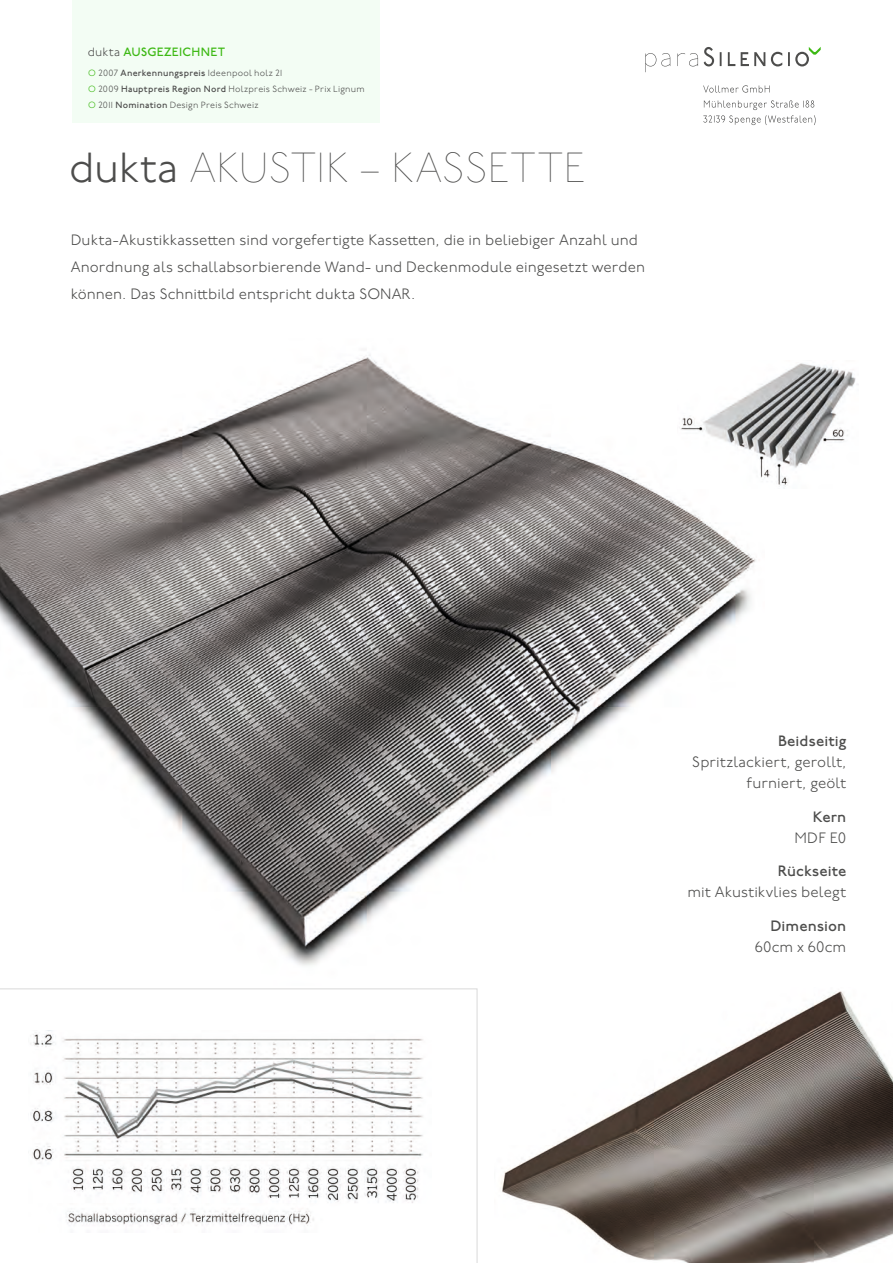
<style>
.page{position:relative;width:893px;height:1263px;background:#fff}
.page>*{position:absolute;margin:0;border:0;box-sizing:border-box;transform-origin:0 0}
.t1{font:100 42px "P22 Underground";color:#4d4d4c}
.Fließtext{font:300 15px/21px "P22 Underground";letter-spacing:.005em;color:#4d4d4c;text-align:right}
.Fließtext-2{font:500 15px/21px "P22 Underground";letter-spacing:.01em;color:#4d4d4c;text-align:right}
.t2{font:500 12px "P22 Underground";letter-spacing:.02em;color:#3eb915}
.t3{font:300 9px/16.2px "P22 Underground";letter-spacing:.025em;color:#4d4d4c}
.s1{font-weight:300;color:#4d4d4c}
.s2{color:#3eb915}
.s3{font-weight:500}
.s4{font-weight:300}
</style>
<div class="page">
<svg style="left:645px;top:53px;width:25px;height:19px"></svg>
<svg style="left:677px;top:53px;width:21px;height:13px"></svg>
<svg style="left:704px;top:47px;width:10px;height:19px"></svg>
<svg style="left:720px;top:52px;width:2px;height:14px"></svg>
<svg style="left:728px;top:52px;width:7px;height:14px"></svg>
<svg style="left:741px;top:52px;width:24px;height:14px"></svg>
<svg style="left:771px;top:52px;width:11px;height:14px"></svg>
<svg style="left:788px;top:47px;width:33px;height:19px"></svg>
<svg style="left:703px;top:85px;width:66px;height:8px"></svg>
<svg style="left:703px;top:100px;width:113px;height:25px"></svg>
<div style="left:72px;top:0;width:308px;height:122px;background:#f3fdf4"></div>
<img style="left:0;top:355px;width:756px;height:611px">
<img style="left:501px;top:991px;width:392px;height:272px">
<svg style="left:0;top:989px;width:477px;height:274px"></svg>
<img style="left:678px;top:360px;width:180px;height:128px">
<p class="t2" style="left:88px;top:45px;width:139px"><span class="s1">dukta</span> AUSGEZEICHNET</p>
<p class="t3" style="left:88px;top:65px;width:278px"><span class="s2">O</span> 2007 <span class="s3">Anerkennungspreis</span> Ideenpool holz 21<br><span class="s2">O</span> 2009 <span class="s3">Hauptpreis Region Nord</span> Holzpreis Schweiz - Prix Lignum<br><span class="s2">O</span> 2011 <span class="s3">Nomination</span> Design Preis Schweiz</p>
<p class="t1" style="left:69px;top:145px;width:518px"><span class="s4">dukta</span> AKUSTIK – KASSETTE</p>
<p class="Fließtext" style="left:71px;top:227px;width:576px;line-height:27px;text-align:left">Dukta-Akustikkassetten sind vorgefertigte Kassetten, die in beliebiger Anzahl und<br>Anordnung als schallabsorbierende Wand- und Deckenmodule eingesetzt werden können. Das Schnittbild entspricht dukta SONAR.</p>
<p class="Fließtext" style="left:692px;top:731px;width:155px"><span class="s3">Beidseitig<br></span>Spritzlackiert, gerollt, furniert, geölt</p>
<p class="Fließtext" style="left:794px;top:807px;width:53px"><span class="s3">Kern<br></span>MDF E0</p>
<p class="Fließtext" style="left:687px;top:861px;width:160px"><span class="s3">Rückseite<br></span>mit Akustikvlies belegt</p>
<p class="Fließtext-2" style="left:755px;top:916px;width:93px">Dimension<br><span class="s4">60cm x 60cm</span></p>
</div>
